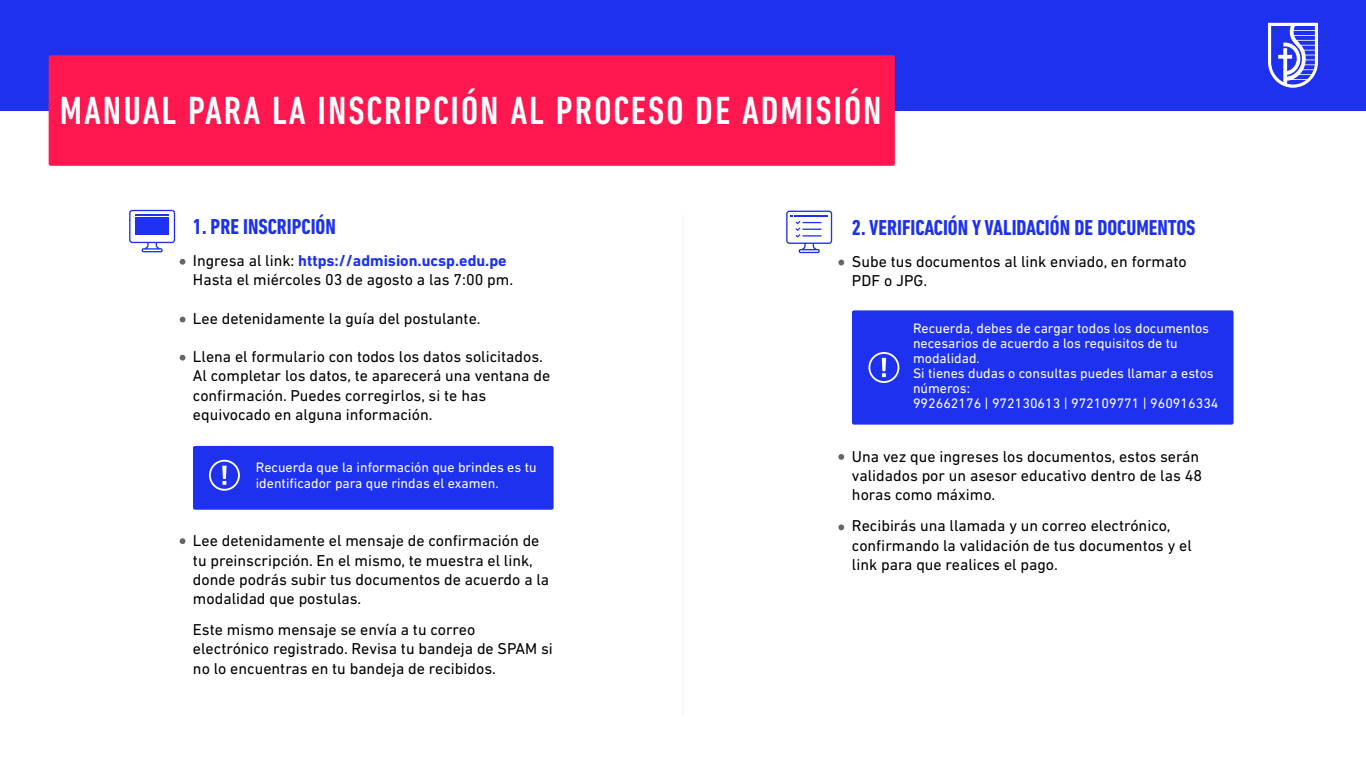
<style>
.page{position:relative;width:1366px;height:768px;background:#fff}
.page>*{position:absolute;margin:0;border:0;box-sizing:border-box;transform-origin:0 0}
.t1{font:500 condensed 40px "DIN Next LT Pro";letter-spacing:.05em;color:#fff}
.t2{font:700 condensed 22px "DIN Next LT Pro";color:#1e31ef}
.t3{font:16px/19.2px "DIN Next LT Pro";color:#000}
.t4{font:14px/15px "DIN Next LT Pro";color:#fff}
.s1{font-weight:700;color:#1e31ef}
</style>
<div class="page">
<div style="left:0;top:0;width:1366px;height:111px;background:#1e31ef"></div>
<svg style="left:1268px;top:23px;width:50px;height:65px"></svg>
<div style="left:49px;top:55px;width:846px;height:111px;background:#ff1850;border-radius:2px"></div>
<div style="left:193px;top:446px;width:361px;height:64px;background:#1e31ef;border-radius:2px"></div>
<div style="left:852px;top:310px;width:382px;height:115px;background:#1e31ef;border-radius:2px"></div>
<svg style="left:209px;top:460px;width:31px;height:31px"></svg>
<svg style="left:868px;top:352px;width:31px;height:31px"></svg>
<svg style="left:129px;top:210px;width:46px;height:42px"></svg>
<hr style="left:135px;top:214px;width:34px;height:2px;background:#1e31f0">
<div style="left:135px;top:217px;width:34px;height:18px;background:#1e31f0"></div>
<svg style="left:786px;top:211px;width:46px;height:42px"></svg>
<svg style="left:180px;top:259px;width:5px;height:6px"></svg>
<svg style="left:838px;top:260px;width:6px;height:5px"></svg>
<svg style="left:838px;top:454px;width:6px;height:6px"></svg>
<svg style="left:838px;top:524px;width:6px;height:6px"></svg>
<svg style="left:180px;top:317px;width:5px;height:5px"></svg>
<svg style="left:180px;top:355px;width:5px;height:6px"></svg>
<svg style="left:180px;top:538px;width:5px;height:6px"></svg>
<hr style="left:682px;top:215px;width:2px;height:500px;background:#f0f0f0">
<h1 class="t1" style="left:60px;top:88px;width:823px">MANUAL PARA LA INSCRIPCIÓN AL PROCESO DE ADMISIÓN</h1>
<h2 class="t2" style="left:193px;top:214px;width:144px">1. PRE INSCRIPCIÓN</h2>
<p class="t3" style="left:193px;top:251px;width:322px">Ingresa al link: <span class="s1">https://admision.ucsp.edu.pe<br></span>Hasta el miércoles 03 de agosto a las 7:00 pm.</p>
<p class="t3" style="left:193px;top:309px;width:289px">Lee detenidamente la guía del postulante.</p>
<p class="t3" style="left:193px;top:347px;width:359px">Llena el formulario con todos los datos solicitados.<br>Al completar los datos, te aparecerá una ventana de confirmación. Puedes corregirlos, si te has equivocado en alguna información.</p>
<p class="t4" style="left:256px;top:459px;width:282px;line-height:16px">Recuerda que la información que brindes es tu identificador para que rindas el examen.</p>
<p class="t3" style="left:193px;top:531px;width:358px">Lee detenidamente el mensaje de confirmación de tu preinscripción. En el mismo, te muestra el link, donde podrás subir tus documentos de acuerdo a la modalidad que postulas.</p>
<p class="t3" style="left:193px;top:620px;width:361px">Este mismo mensaje se envía a tu correo electrónico registrado. Revisa tu bandeja de SPAM si no lo encuentras en tu bandeja de recibidos.</p>
<h2 class="t2" style="left:852px;top:215px;width:345px">2. VERIFICACIÓN Y VALIDACIÓN DE DOCUMENTOS</h2>
<p class="t3" style="left:852px;top:252px;width:336px">Sube tus documentos al link enviado, en formato<br>PDF o JPG.</p>
<p class="t4" style="left:913px;top:320px;width:307px">Recuerda, debes de cargar todos los documentos necesarios de acuerdo a los requisitos de tu modalidad.<br>Si tienes dudas o consultas puedes llamar a estos números:<br>992662176 | 972130613 | 972109771 | 960916334</p>
<p class="t3" style="left:852px;top:447px;width:352px">Una vez que ingreses los documentos, estos serán validados por un asesor educativo dentro de las 48 horas como máximo.</p>
<p class="t3" style="left:852px;top:516px;width:341px">Recibirás una llamada y un correo electrónico, confirmando la validación de tus documentos y el link para que realices el pago.</p>
</div>
